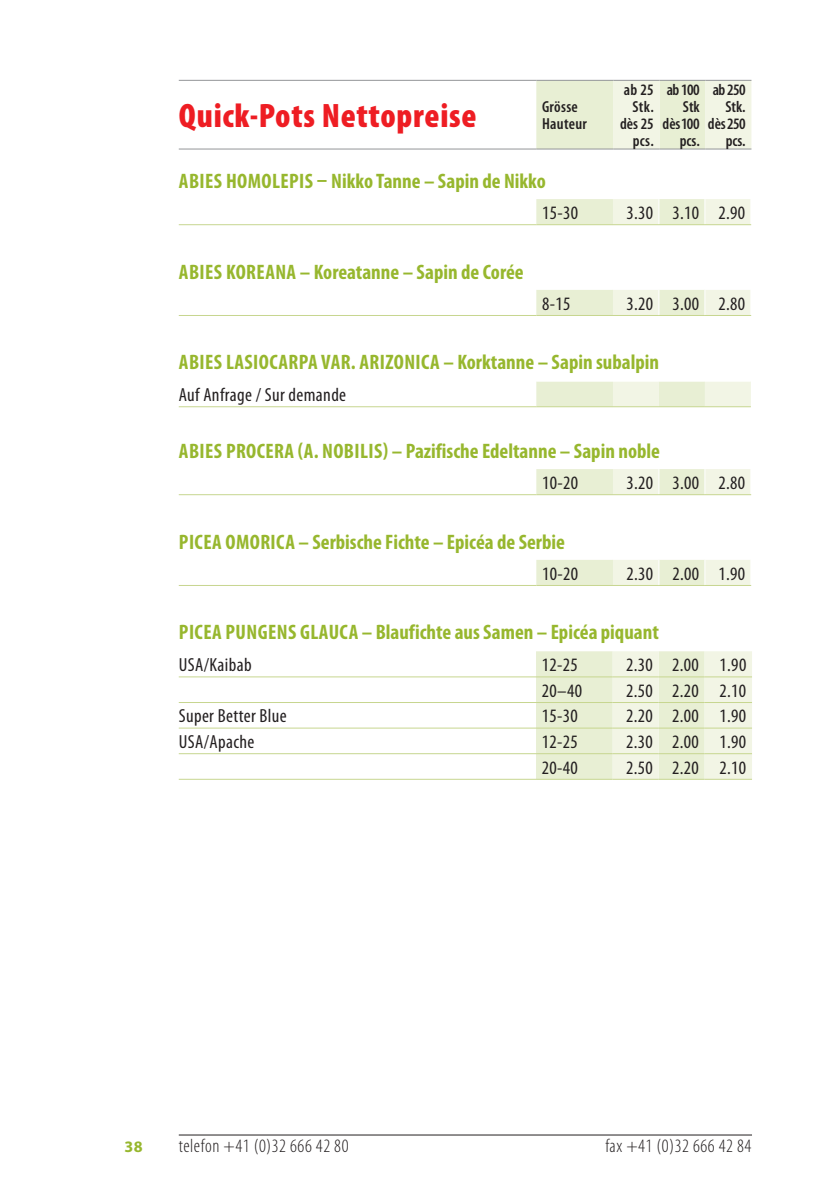
<style>
.page{position:relative;width:840px;height:1191px;background:#fff}
.page>*{position:absolute;margin:0;border:0;box-sizing:border-box;transform-origin:0 0}
.t1{font:900 condensed 34px "Myriad Pro";letter-spacing:.02em;color:#ee1d23}
.t2{font:700 condensed 21px "Myriad Pro";color:#97b72e}
.t3{font:700 condensed 21px "Myriad Pro";letter-spacing:.02em;color:#97b72e}
.t4{font:condensed 19px "Myriad Pro";letter-spacing:.02em;color:#231f20}
.t5{font:300 condensed 19px "Myriad Pro";letter-spacing:.03em;color:#231f20}
.t6{font:600 condensed 16px/17px "Myriad Pro";color:#231f20;text-align:right}
.t7{font:600 condensed 16px/17px "Myriad Pro";letter-spacing:.02em;color:#231f20}
.t8{font:700 16px "Myriad Pro";color:#97b72e}
</style>
<div class="page">
<hr style="left:179px;top:224px;width:357px;height:1px;background:#c7d690">
<svg style="left:536px;top:199px;width:215px;height:26px;background:#ecf1db"></svg>
<hr style="left:612px;top:224px;width:46px;height:1px;background:#c7d690">
<hr style="left:658px;top:224px;width:46px;height:1px;background:#c7d690">
<hr style="left:704px;top:224px;width:46px;height:1px;background:#c7d690">
<hr style="left:179px;top:315px;width:357px;height:1px;background:#c7d690">
<hr style="left:536px;top:315px;width:76px;height:1px;background:#c7d690">
<svg style="left:536px;top:290px;width:215px;height:25px;background:#ecf1db"></svg>
<hr style="left:612px;top:315px;width:46px;height:1px;background:#c7d690">
<hr style="left:658px;top:315px;width:46px;height:1px;background:#c7d690">
<hr style="left:704px;top:315px;width:46px;height:1px;background:#c7d690">
<svg style="left:536px;top:382px;width:214px;height:24px;background:#ecf1db"></svg>
<hr style="left:179px;top:406px;width:357px;height:1px;background:#c7d690">
<hr style="left:536px;top:406px;width:76px;height:1px;background:#c7d690">
<hr style="left:612px;top:406px;width:46px;height:1px;background:#c7d690">
<hr style="left:658px;top:406px;width:46px;height:1px;background:#c7d690">
<hr style="left:704px;top:406px;width:46px;height:1px;background:#c7d690">
<hr style="left:179px;top:494px;width:357px;height:1px;background:#c7d690">
<svg style="left:536px;top:469px;width:215px;height:26px;background:#ecf1db"></svg>
<hr style="left:612px;top:494px;width:46px;height:1px;background:#c7d690">
<hr style="left:658px;top:494px;width:46px;height:1px;background:#c7d690">
<hr style="left:704px;top:494px;width:46px;height:1px;background:#c7d690">
<hr style="left:179px;top:585px;width:357px;height:1px;background:#c7d690">
<hr style="left:536px;top:585px;width:76px;height:1px;background:#c7d690">
<svg style="left:536px;top:560px;width:215px;height:25px;background:#ecf1db"></svg>
<hr style="left:612px;top:585px;width:46px;height:1px;background:#c7d690">
<hr style="left:658px;top:585px;width:46px;height:1px;background:#c7d690">
<hr style="left:704px;top:585px;width:46px;height:1px;background:#c7d690">
<svg style="left:535px;top:651px;width:216px;height:128px;background:#ecf1db"></svg>
<hr style="left:535px;top:702px;width:77px;height:1px;background:#c7d690">
<hr style="left:612px;top:702px;width:46px;height:1px;background:#c7d690">
<hr style="left:658px;top:702px;width:46px;height:1px;background:#c7d690">
<hr style="left:704px;top:702px;width:47px;height:1px;background:#c7d690">
<hr style="left:179px;top:676px;width:356px;height:1px;background:#c7d690">
<hr style="left:179px;top:702px;width:356px;height:1px;background:#c7d690">
<hr style="left:179px;top:727px;width:356px;height:1px;background:#c7d690">
<hr style="left:179px;top:753px;width:356px;height:1px;background:#c7d690">
<hr style="left:179px;top:779px;width:356px;height:1px;background:#c7d690">
<hr style="left:535px;top:676px;width:77px;height:1px;background:#c7d690">
<hr style="left:612px;top:676px;width:46px;height:1px;background:#c7d690">
<hr style="left:658px;top:676px;width:46px;height:1px;background:#c7d690">
<hr style="left:704px;top:676px;width:47px;height:1px;background:#c7d690">
<hr style="left:535px;top:727px;width:77px;height:1px;background:#c7d690">
<hr style="left:612px;top:727px;width:46px;height:1px;background:#c7d690">
<hr style="left:658px;top:727px;width:46px;height:1px;background:#c7d690">
<hr style="left:704px;top:727px;width:47px;height:1px;background:#c7d690">
<hr style="left:535px;top:753px;width:77px;height:1px;background:#c7d690">
<hr style="left:612px;top:753px;width:46px;height:1px;background:#c7d690">
<hr style="left:658px;top:753px;width:46px;height:1px;background:#c7d690">
<hr style="left:704px;top:753px;width:47px;height:1px;background:#c7d690">
<hr style="left:535px;top:779px;width:77px;height:1px;background:#c7d690">
<hr style="left:612px;top:779px;width:46px;height:1px;background:#c7d690">
<hr style="left:658px;top:779px;width:46px;height:1px;background:#c7d690">
<hr style="left:704px;top:779px;width:47px;height:1px;background:#c7d690">
<svg style="left:536px;top:81px;width:215px;height:68px;background:#ebf0da"></svg>
<hr style="left:179px;top:80px;width:357px;height:1px;background:#939598">
<hr style="left:536px;top:80px;width:77px;height:1px;background:#939598">
<hr style="left:613px;top:80px;width:46px;height:1px;background:#939598">
<hr style="left:659px;top:80px;width:46px;height:1px;background:#939598">
<hr style="left:705px;top:80px;width:46px;height:1px;background:#939598">
<hr style="left:179px;top:149px;width:357px;height:1px;background:#939598">
<hr style="left:536px;top:149px;width:77px;height:1px;background:#939598">
<hr style="left:613px;top:149px;width:46px;height:1px;background:#939598">
<hr style="left:659px;top:149px;width:46px;height:1px;background:#939598">
<hr style="left:705px;top:149px;width:46px;height:1px;background:#939598">
<hr style="left:179px;top:1134px;width:572px;height:1px;background:#231f20">
<hr style="left:839px;top:0;width:1px;height:357px;background:#dcdddf">
<h1 class="t1" style="left:179px;top:94px;width:299px">Quick-Pots Nettopreise</h1>
<p class="t7" style="left:541px;top:98px;width:46px">Grösse<br>Hauteur</p>
<p class="t7" style="left:619px;top:81px;width:35px;text-align:right">ab 25<br>Stk. dès 25 pcs.</p>
<p class="t6" style="left:662px;top:81px;width:39px">ab 100<br>Stk dès 100 pcs.</p>
<p class="t6" style="left:707px;top:81px;width:39px">ab 250<br>Stk. dès 250 pcs.</p>
<p class="t2" style="left:179px;top:168px;width:368px">ABIES HOMOLEPIS – Nikko Tanne – Sapin de Nikko</p>
<p class="t4" style="left:541px;top:201px;width:38px">15-30</p>
<p class="t4" style="left:626px;top:201px;width:120px">3.30 3.10 2.90</p>
<p class="t2" style="left:179px;top:258px;width:346px">ABIES KOREANA – Koreatanne – Sapin de Corée</p>
<p class="t4" style="left:541px;top:292px;width:30px">8-15</p>
<p class="t4" style="left:626px;top:292px;width:120px">3.20 3.00 2.80</p>
<p class="t3" style="left:179px;top:349px;width:481px">ABIES LASIOCARPA VAR. ARIZONICA – Korktanne – Sapin subalpin</p>
<p class="t4" style="left:179px;top:383px;width:169px">Auf Anfrage / Sur demande</p>
<p class="t2" style="left:179px;top:437px;width:482px">ABIES PROCERA (A. NOBILIS) – Pazifische Edeltanne – Sapin noble</p>
<p class="t4" style="left:541px;top:471px;width:38px">10-20</p>
<p class="t4" style="left:626px;top:471px;width:120px">3.20 3.00 2.80</p>
<p class="t2" style="left:179px;top:528px;width:387px">PICEA OMORICA – Serbische Fichte – Epicéa de Serbie</p>
<p class="t4" style="left:541px;top:562px;width:38px">10-20</p>
<p class="t4" style="left:626px;top:562px;width:120px">2.30 2.00 1.90</p>
<p class="t2" style="left:179px;top:619px;width:481px">PICEA PUNGENS GLAUCA – Blaufichte aus Samen – Epicéa piquant</p>
<p class="t4" style="left:179px;top:653px;width:74px">USA/Kaibab</p>
<p class="t4" style="left:541px;top:653px;width:38px">12-25</p>
<p class="t4" style="left:625px;top:653px;width:122px">2.30 2.00 1.90</p>
<p class="t4" style="left:541px;top:679px;width:42px">20–40</p>
<p class="t4" style="left:625px;top:679px;width:122px">2.50 2.20 2.10</p>
<p class="t4" style="left:179px;top:704px;width:109px">Super Better Blue</p>
<p class="t4" style="left:541px;top:704px;width:38px">15-30</p>
<p class="t4" style="left:625px;top:704px;width:122px">2.20 2.00 1.90</p>
<p class="t4" style="left:179px;top:730px;width:77px">USA/Apache</p>
<p class="t4" style="left:541px;top:730px;width:38px">12-25</p>
<p class="t4" style="left:625px;top:730px;width:122px">2.30 2.00 1.90</p>
<p class="t4" style="left:541px;top:756px;width:38px">20-40</p>
<p class="t4" style="left:625px;top:756px;width:122px">2.50 2.20 2.10</p>
<p class="t8" style="left:124px;top:1136px;width:20px">38</p>
<p class="t5" style="left:179px;top:1135px;width:171px">telefon +41 (0)32 666 42 80</p>
<p class="t5" style="left:605px;top:1135px;width:147px">fax +41 (0)32 666 42 84</p>
</div>
